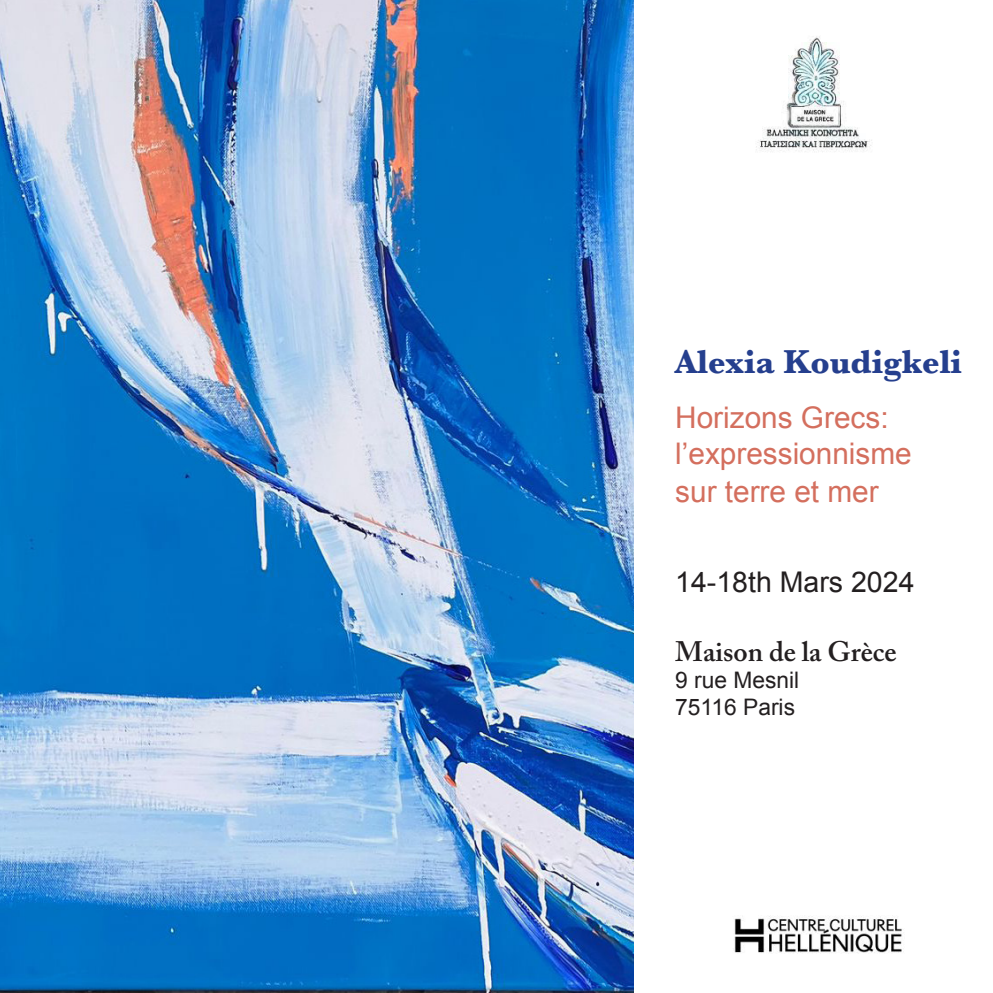
<style>
.page{position:relative;width:993px;height:993px;background:#fff}
.page>*{position:absolute;margin:0;border:0;box-sizing:border-box;transform-origin:0 0}
.t1{font:700 34.48px "Baskerville";color:#253f8e}
.t2{font:29.75px "Arial";color:#d46f5e}
.t3{font:28.53px "Arial";color:#231f20}
.t4{font:600 28px "Adobe Caslon Pro";color:#231f20}
.t5{font:22.75px "Arial";color:#231f20}
</style>
<div class="page">
<img style="left:0;top:0;width:632px;height:992px">
<img style="left:756px;top:36px;width:116px;height:116px">
<img style="left:734px;top:916px;width:168px;height:37px">
<p class="t1" style="left:675px;top:337px;width:288px">Alexia Koudigkeli</p>
<p class="t2" style="left:675px;top:398px;width:215px">Horizons Grecs:</p>
<p class="t2" style="left:675px;top:434px;width:238px">l’expressionnisme</p>
<p class="t2" style="left:675px;top:472px;width:205px">sur terre et mer</p>
<p class="t3" style="left:675px;top:563px;width:241px">14-18th Mars 2024</p>
<p class="t4" style="left:675px;top:634px;width:223px">Maison de la Grèce</p>
<p class="t5" style="left:675px;top:664px;width:125px">9 rue Mesnil</p>
<p class="t5" style="left:675px;top:692px;width:121px">75116 Paris</p>
</div>
